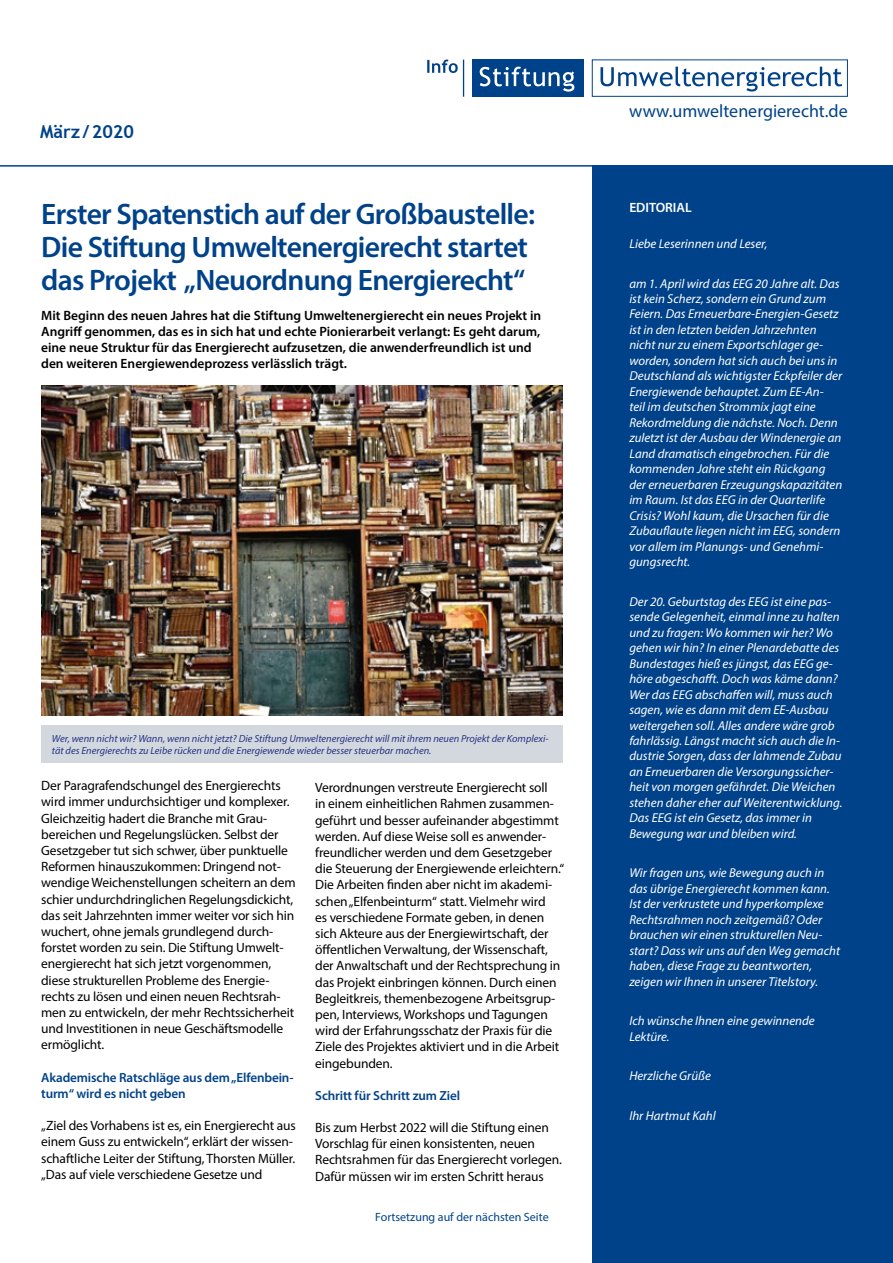
<style>
.page{position:relative;width:893px;height:1263px;background:#fff}
.page>*{position:absolute;margin:0;border:0;box-sizing:border-box;transform-origin:0 0}
.t1{font:600 29.7px/33px "Myriad Pro";letter-spacing:-.025em;color:#004289}
.t2{font:18px "Myriad Pro";color:#004289}
.t3{font:700 18px "Trebuchet MS";color:#004289}
.t4{font:13.5px/16.2px "Myriad Pro";letter-spacing:-.01em;color:#000}
.t5{font:600 13.5px/16.2px "Myriad Pro";color:#000}
.t6{font:600 13.5px "Myriad Pro";color:#fff}
.t7{font:600 13.2px/16.2px "Myriad Pro";letter-spacing:-.01em;color:#004289}
.t8{font:italic 12.9px/15.5px "Myriad Pro";color:#fff}
.t9{font:12px "Myriad Pro";color:#004289}
.t10{font:italic 10.35px/12.5px "Myriad Pro";color:#283583}
</style>
<div class="page">
<hr style="left:0;top:165px;width:893px;height:2px;background:#004289">
<div style="left:472px;top:60px;width:111px;height:37px;background:#004289"></div>
<svg style="left:479px;top:67px;width:96px;height:25px"></svg>
<div style="left:592px;top:60px;width:256px;height:37px;border:1px solid #004289"></div>
<svg style="left:600px;top:67px;width:242px;height:25px"></svg>
<svg style="left:427px;top:60px;width:31px;height:13px"></svg>
<hr style="left:463px;top:60px;width:1px;height:37px;background:#004289">
<div style="left:593px;top:166px;width:300px;height:1097px;background:#004289"></div>
<img style="left:42px;top:386px;width:520px;height:329px">
<div style="left:41px;top:725px;width:522px;height:38px;background:#d3d8df"></div>
<h2 class="t3" style="left:40px;top:121px;width:95px">März/2020</h2>
<h1 class="t1" style="left:41px;top:197px;width:495px">Erster Spatenstich auf der Großbaustelle:<br>Die Stiftung Umweltenergierecht startet das Projekt „Neuordnung Energierecht“</h1>
<p class="t5" style="left:41px;top:307px;width:502px">Mit Beginn des neuen Jahres hat die Stiftung Umweltenergierecht ein neues Projekt in Angriff genommen, das es in sich hat und echte Pionierarbeit verlangt: Es geht darum, eine neue Struktur für das Energierecht aufzusetzen, die anwenderfreundlich ist und den weiteren Energiewendeprozess verlässlich trägt.</p>
<p class="t10" style="left:52px;top:732px;width:498px">Wer, wenn nicht wir? Wann, wenn nicht jetzt? Die Stiftung Umweltenergierecht will mit ihrem neuen Projekt der Komplexi&shy;tät des Energierechts zu Leibe rücken und die Energiewende wieder besser steuerbar machen.</p>
<p class="t4" style="left:41px;top:777px;width:256px">Der Paragrafendschungel des Energierechts wird immer undurchsichtiger und komplexer.<br>Gleichzeitig hadert die Branche mit Grau&shy;bereichen und Regelungslücken. Selbst der Gesetzgeber tut sich schwer, über punktuelle Reformen hinauszukommen: Dringend not&shy;wendige Weichenstellungen scheitern an dem schier undurchdringlichen Regelungsdickicht, das seit Jahrzehnten immer weiter vor sich hin wuchert, ohne jemals grundlegend durch&shy;forstet worden zu sein. Die Stiftung Umwelt&shy;energierecht hat sich jetzt vorgenommen, diese strukturellen Probleme des Energie&shy;rechts zu lösen und einen neuen Rechtsrah&shy;men zu entwickeln, der mehr Rechtssicherheit und Investitionen in neue Geschäftsmodelle ermöglicht.</p>
<p class="t7" style="left:41px;top:1069px;width:254px">Akademische Ratschläge aus dem „Elfenbein&shy;turm“ wird es nicht geben</p>
<p class="t4" style="left:41px;top:1117px;width:256px">„Ziel des Vorhabens ist es, ein Energierecht aus einem Guss zu entwickeln“, erklärt der wissen&shy;schaftliche Leiter der Stiftung, Thorsten Müller. „Das auf viele verschiedene Gesetze und</p>
<p class="t4" style="left:315px;top:779px;width:250px">Verordnungen verstreute Energierecht soll<br>in einem einheitlichen Rahmen zusammen&shy;geführt und besser aufeinander abgestimmt werden. Auf diese Weise soll es anwender&shy;freundlicher werden und dem Gesetzgeber die Steuerung der Energiewende erleichtern.“ Die Arbeiten finden aber nicht im akademi&shy;schen „Elfenbeinturm“ statt. Vielmehr wird<br>es verschiedene Formate geben, in denen sich Akteure aus der Energiewirtschaft, der öffentlichen Verwaltung, der Wissenschaft, der Anwaltschaft und der Rechtsprechung in das Projekt einbringen können. Durch einen Begleitkreis, themenbezogene Arbeitsgrup&shy;pen, Interviews, Workshops und Tagungen wird der Erfahrungsschatz der Praxis für die Ziele des Projektes aktiviert und in die Arbeit eingebunden.</p>
<p class="t7" style="left:315px;top:1087px;width:146px">Schritt für Schritt zum Ziel</p>
<p class="t4" style="left:315px;top:1119px;width:248px">Bis zum Herbst 2022 will die Stiftung einen Vorschlag für einen konsistenten, neuen Rechtsrahmen für das Energierecht vorlegen.<br>Dafür müssen wir im ersten Schritt heraus</p>
<p class="t9" style="left:375px;top:1210px;width:175px">Fortsetzung auf der nächsten Seite</p>
<h2 class="t2" style="left:629px;top:100px;width:220px">www.umweltenergierecht.de</h2>
<p class="t6" style="left:629px;top:199px;width:64px">EDITORIAL</p>
<p class="t8" style="left:629px;top:236px;width:140px">Liebe Leserinnen und Leser,</p>
<p class="t8" style="left:629px;top:275px;width:214px">am 1. April wird das EEG 20 Jahre alt. Das ist kein Scherz, sondern ein Grund zum Feiern. Das Erneuerbare-Energien-Gesetz ist in den letzten beiden Jahrzehnten nicht nur zu einem Exportschlager ge&shy;worden, sondern hat sich auch bei uns in Deutschland als wichtigster Eckpfeiler der Energiewende behauptet. Zum EE-An&shy;teil im deutschen Strommix jagt eine Rekordmeldung die nächste. Noch. Denn zuletzt ist der Ausbau der Windenergie an Land dramatisch eingebrochen. Für die kommenden Jahre steht ein Rückgang der erneuerbaren Erzeugungskapazitäten im Raum. Ist das EEG in der Quarterlife Crisis? Wohl kaum, die Ursachen für die Zubauflaute liegen nicht im EEG, sondern vor allem im Planungs- und Genehmi&shy;gungsrecht.</p>
<p class="t8" style="left:629px;top:593px;width:215px">Der 20. Geburtstag des EEG ist eine pas&shy;sende Gelegenheit, einmal inne zu halten und zu fragen: Wo kommen wir her? Wo gehen wir hin? In einer Plenardebatte des Bundestages hieß es jüngst, das EEG ge&shy;höre abgeschafft. Doch was käme dann?<br>Wer das EEG abschaffen will, muss auch sagen, wie es dann mit dem EE-Ausbau weitergehen soll. Alles andere wäre grob fahrlässig. Längst macht sich auch die In&shy;dustrie Sorgen, dass der lahmende Zubau an Erneuerbaren die Versorgungssicher&shy;heit von morgen gefährdet. Die Weichen stehen daher eher auf Weiterentwicklung.<br>Das EEG ist ein Gesetz, das immer in Bewegung war und bleiben wird.</p>
<p class="t8" style="left:629px;top:865px;width:212px">Wir fragen uns, wie Bewegung auch in das übrige Energierecht kommen kann.<br>Ist der verkrustete und hyperkomplexe Rechtsrahmen noch zeitgemäß? Oder brauchen wir einen strukturellen Neu&shy;start? Dass wir uns auf den Weg gemacht haben, diese Frage zu beantworten, zeigen wir Ihnen in unserer Titelstory.</p>
<p class="t8" style="left:629px;top:1013px;width:187px">Ich wünsche Ihnen eine gewinnende<br>Lektüre.</p>
<p class="t8" style="left:629px;top:1068px;width:83px">Herzliche Grüße</p>
<p class="t8" style="left:629px;top:1107px;width:88px">Ihr Hartmut Kahl</p>
</div>
